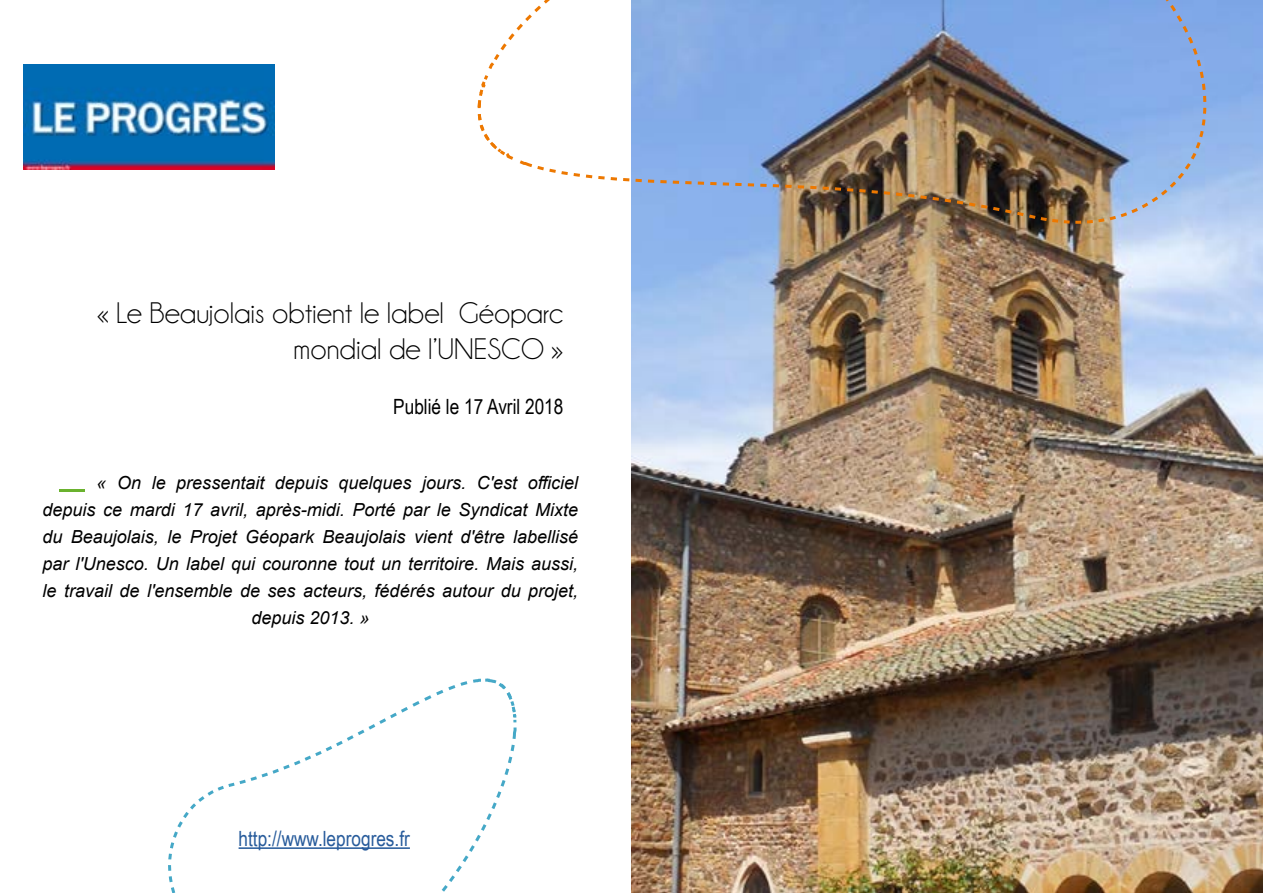
<style>
.page{position:relative;width:1263px;height:893px;background:#fff}
.page>*{position:absolute;margin:0;border:0;box-sizing:border-box;transform-origin:0 0}
.t1{font:30px/36px "Champagne&Limousines";color:#000;text-align:right}
.t2{font:21px "Arial Narrow";color:#275b9b}
.t3{font:21px "Arial Narrow";color:#000}
.t4{font:italic 18px "Arial";color:#000}
</style>
<div class="page">
<img style="left:631px;top:0;width:632px;height:893px">
<svg style="left:168px;top:844px;width:3px;height:39px"></svg>
<svg style="left:233px;top:678px;width:284px;height:214px"></svg>
<svg style="left:1037px;top:221px;width:171px;height:7px"></svg>
<svg style="left:484px;top:0;width:724px;height:221px"></svg>
<svg style="left:477px;top:78px;width:35px;height:83px"></svg>
<hr style="left:59px;top:489px;width:26px;height:2px;background:#6ab22e">
<img style="left:23px;top:64px;width:251px;height:105px">
<h1 class="t1" style="left:97px;top:295px;width:468px">« Le Beaujolais obtient le label Géoparc mondial de l’UNESCO »</h1>
<p class="t3" style="left:393px;top:391px;width:172px">Publié le 17 Avril 2018</p>
<p class="t4" style="left:97px;top:471px;width:483px">« On le pressentait depuis quelques jours. C'est officiel</p>
<p class="t4" style="left:43px;top:498px;width:537px">depuis ce mardi 17 avril, après-midi. Porté par le Syndicat Mixte</p>
<p class="t4" style="left:43px;top:525px;width:537px">du Beaujolais, le Projet Géopark Beaujolais vient d'être labellisé</p>
<p class="t4" style="left:43px;top:552px;width:537px">par l'Unesco. Un label qui couronne tout un territoire. Mais aussi,</p>
<p class="t4" style="left:43px;top:579px;width:537px">le travail de l'ensemble de ses acteurs, fédérés autour du projet,</p>
<p class="t4" style="left:251px;top:606px;width:120px">depuis 2013. »</p>
<p class="t2" style="left:239px;top:823px;width:173px">http://www.leprogres.fr</p>
</div>
